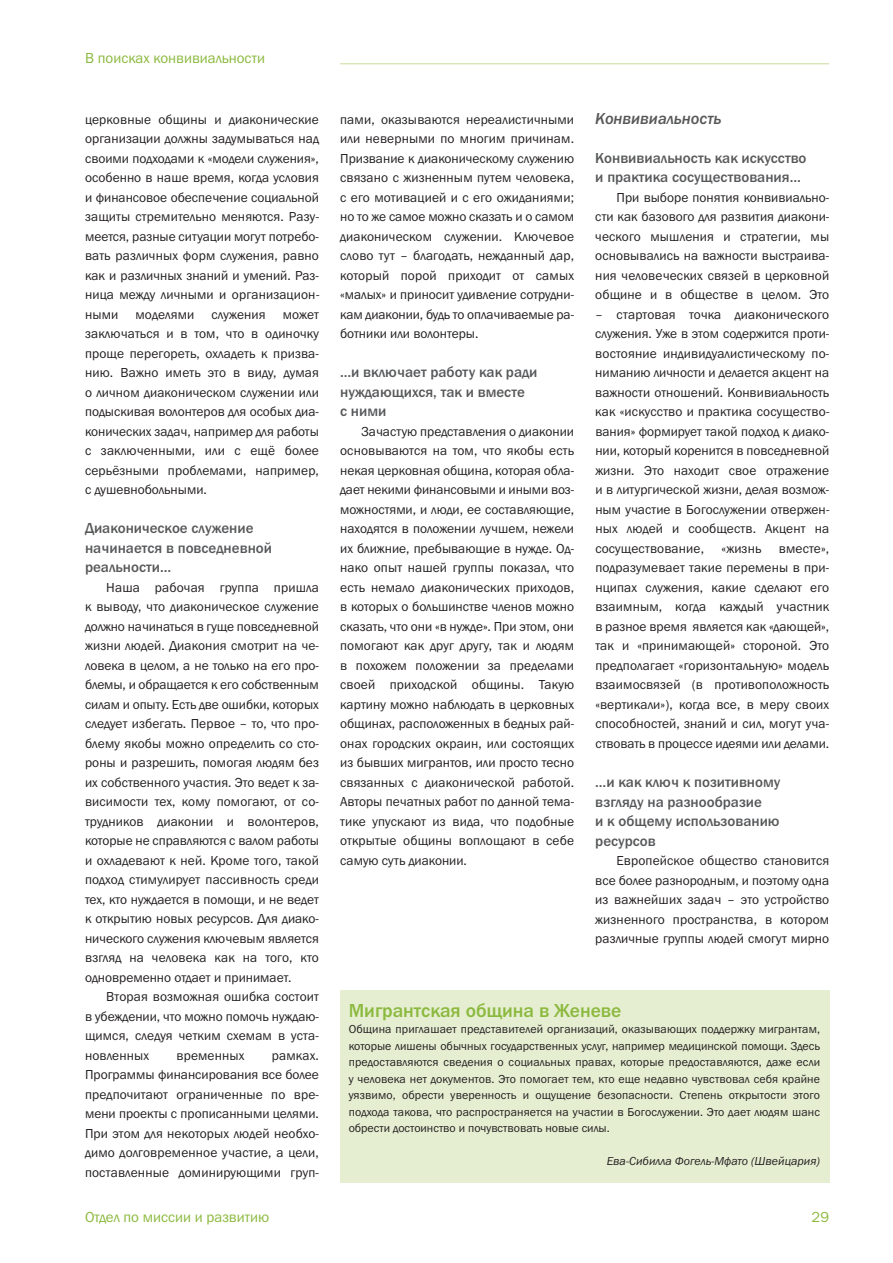
<style>
.page{position:relative;width:893px;height:1263px;background:#fff}
.page>*{position:absolute;margin:0;border:0;box-sizing:border-box;transform-origin:0 0}
.t1{font:500 19.5px "Franklin Got Itc TCY";color:#8bb93e}
.t2{font:16.5px "Franklin Got Itc TCY Med Ita";color:#57585a}
.t3{font:500 15px/19.5px "Franklin Got Itc TCY";color:#57585a}
.t4{font:15px "Franklin Got Itc TCY Boo";color:#8bb93e}
.t5{font:13.5px/19.5px "Franklin Got Itc TCY Boo";letter-spacing:.01em;color:#231f20;text-align:justify}
.t6{font:12px/16.5px "Franklin Got Itc TCY Boo";color:#231f20;text-align:justify}
.t7{font:12px "Franklin Got Itc TCY Boo Ita";color:#231f20}
</style>
<div class="page">
<hr style="left:340px;top:63px;width:489px;height:1px;background:#cbdc9e">
<div style="left:340px;top:990px;width:489px;height:192px;background:#e5eed1"></div>
<p class="t4" style="left:85px;top:49px;width:181px">В поисках конвивиальности</p>
<p class="t5" style="left:85px;top:109px;width:236px">церковные общины и диаконические организации должны задумываться над своими подходами к «модели служения», особенно в наше время, когда условия и финансовое обеспечение социальной защиты стремительно меняются. Разу&shy;меется, разные ситуации могут потребо&shy;вать различных форм служения, равно как и различных знаний и умений. Раз&shy;ница между личными и организацион&shy;ными</p>
<p class="t5" style="left:85px;top:304px;width:235px;text-indent:198px">может заключаться и в том, что в одиночку проще перегореть, охладеть к призва&shy;нию. Важно иметь это в виду, думая о личном диаконическом служении или подыскивая волонтеров для особых диа&shy;конических задач, например для работы с заключенными, или с ещё более серьёзными проблемами, например, с душевнобольными.</p>
<p class="t3" style="left:85px;top:518px;width:189px">Диаконическое служение начинается в повседневной реальности…</p>
<p class="t5" style="left:85px;top:577px;width:235px;text-indent:21px">Наша рабочая группа пришла к выводу, что диаконическое служение должно начинаться в гуще повседневной жизни людей. Диакония смотрит на че&shy;ловека в целом, а не только на его про&shy;блемы, и обращается к его собственным силам и опыту. Есть две ошибки, которых следует избегать. Первое – то, что про&shy;блему якобы можно определить со сто&shy;роны и разрешить, помогая людям без их собственного участия. Это ведет к за&shy;висимости тех, кому помогают, от со&shy;трудников диаконии и волонтеров, которые не справляются с валом работы и охладевают к ней. Кроме того, такой подход стимулирует пассивность среди тех, кто нуждается в помощи, и не ведет к открытию новых ресурсов. Для диако&shy;нического служения ключевым является взгляд на человека как на того, кто одновременно отдает и принимает.</p>
<p class="t5" style="left:85px;top:987px;width:235px;text-indent:21px">Вторая возможная ошибка состоит в убеждении, что можно помочь нуждаю&shy;щимся, следуя четким схемам в уста&shy;новленных</p>
<p class="t5" style="left:135px;top:304px;width:60px">моделями</p>
<p class="t5" style="left:211px;top:304px;width:56px">служения</p>
<p class="t5" style="left:85px;top:1045px;width:235px;text-indent:187px">рамках.<br>Программы финансирования все более предпочитают ограниченные по вре&shy;мени проекты с прописанными целями.<br>При этом для некоторых людей необхо&shy;димо долговременное участие, а цели, поставленные доминирующими груп-</p>
<p class="t5" style="left:176px;top:1045px;width:70px">временных</p>
<p class="t5" style="left:340px;top:109px;width:235px">пами, оказываются нереалистичными или неверными по многим причинам.<br>Призвание к диаконическому служению связано с жизненным путем человека, с его мотивацией и с его ожиданиями; но то же самое можно сказать и о самом диаконическом служении. Ключевое слово тут – благодать, нежданный дар, который порой приходит от самых «малых» и приносит удивление сотрудни&shy;кам диаконии, будь то оплачиваемые ра&shy;ботники или волонтеры.</p>
<p class="t3" style="left:340px;top:362px;width:199px">…и включает работу как ради нуждающихся, так и вместе<br>с ними</p>
<p class="t5" style="left:340px;top:421px;width:235px;text-indent:21px">Зачастую представления о диаконии основываются на том, что якобы есть некая церковная община, которая обла&shy;дает некими финансовыми и иными воз&shy;можностями, и люди, ее составляющие, находятся в положении лучшем, нежели их ближние, пребывающие в нужде. Од&shy;нако опыт нашей группы показал, что есть немало диаконических приходов, в которых о большинстве членов можно сказать, что они «в нужде». При этом, они помогают как друг другу, так и людям в похожем положении за пределами своей приходской общины. Такую картину можно наблюдать в церковных общинах, расположенных в бедных рай&shy;онах городских окраин, или состоящих из бывших мигрантов, или просто тесно связанных с диаконической работой.<br>Авторы печатных работ по данной тема&shy;тике упускают из вида, что подобные открытые общины воплощают в себе самую суть диаконии.</p>
<p class="t2" style="left:595px;top:109px;width:128px">Конвивиальность</p>
<p class="t3" style="left:595px;top:148px;width:213px">Конвивиальность как искусство и практика сосуществования…</p>
<p class="t5" style="left:595px;top:187px;width:235px;text-indent:21px">При выборе понятия конвивиально&shy;сти как базового для развития диакони&shy;ческого мышления и стратегии, мы основывались на важности выстраива&shy;ния человеческих связей в церковной общине и в обществе в целом. Это</p>
<p class="t5" style="left:595px;top:304px;width:236px">– стартовая точка диаконического служения. Уже в этом содержится проти&shy;востояние индивидуалистическому по&shy;ниманию личности и делается акцент на важности отношений. Конвивиальность как «искусство и практика сосущество&shy;вания» формирует такой подход к диако&shy;нии, который коренится в повседневной жизни. Это находит свое отражение и в литургической жизни, делая возмож&shy;ным участие в Богослужении отвержен&shy;ных людей и сообществ. Акцент на сосуществование,</p>
<p class="t5" style="left:595px;top:538px;width:235px;text-indent:184px">вместе», подразумевает такие перемены в при&shy;нципах служения, какие сделают его взаимным, когда каждый участник в разное время является как «дающей», так и «принимающей» стороной. Это предполагает «горизонтальную» модель взаимосвязей (в противоположность «вертикали»), когда все, в меру своих способностей, знаний и сил, могут уча&shy;ствовать в процессе идеями или делами.</p>
<p class="t3" style="left:595px;top:772px;width:187px">…и как ключ к позитивному взгляду на разнообразие<br>и к общему использованию ресурсов</p>
<p class="t5" style="left:595px;top:850px;width:235px;text-indent:21px">Европейское общество становится все более разнородным, и поэтому одна из важнейших задач – это устройство жизненного пространства, в котором различные группы людей смогут мирно</p>
<p class="t5" style="left:722px;top:538px;width:41px">«жизнь</p>
<h1 class="t1" style="left:349px;top:998px;width:274px">Мигрантская община в Женеве</h1>
<p class="t6" style="left:349px;top:1021px;width:473px">Община приглашает представителей организаций, оказывающих поддержку мигрантам, которые лишены обычных государственных услуг, например медицинской помощи. Здесь предоставляются сведения о социальных правах, которые предоставляются, даже если у человека нет документов. Это помогает тем, кто еще недавно чувствовал себя крайне уязвимо, обрести уверенность и ощущение безопасности. Степень открытости этого подхода такова, что распространяется на участии в Богослужении. Это дает людям шанс обрести достоинство и почувствовать новые силы.</p>
<p class="t7" style="left:607px;top:1154px;width:215px">Ева-Сибилла Фогель-Мфато (Швейцария)</p>
<p class="t4" style="left:85px;top:1208px;width:186px">Отдел по миссии и развитию</p>
<p class="t4" style="left:812px;top:1208px;width:19px">29</p>
</div>
